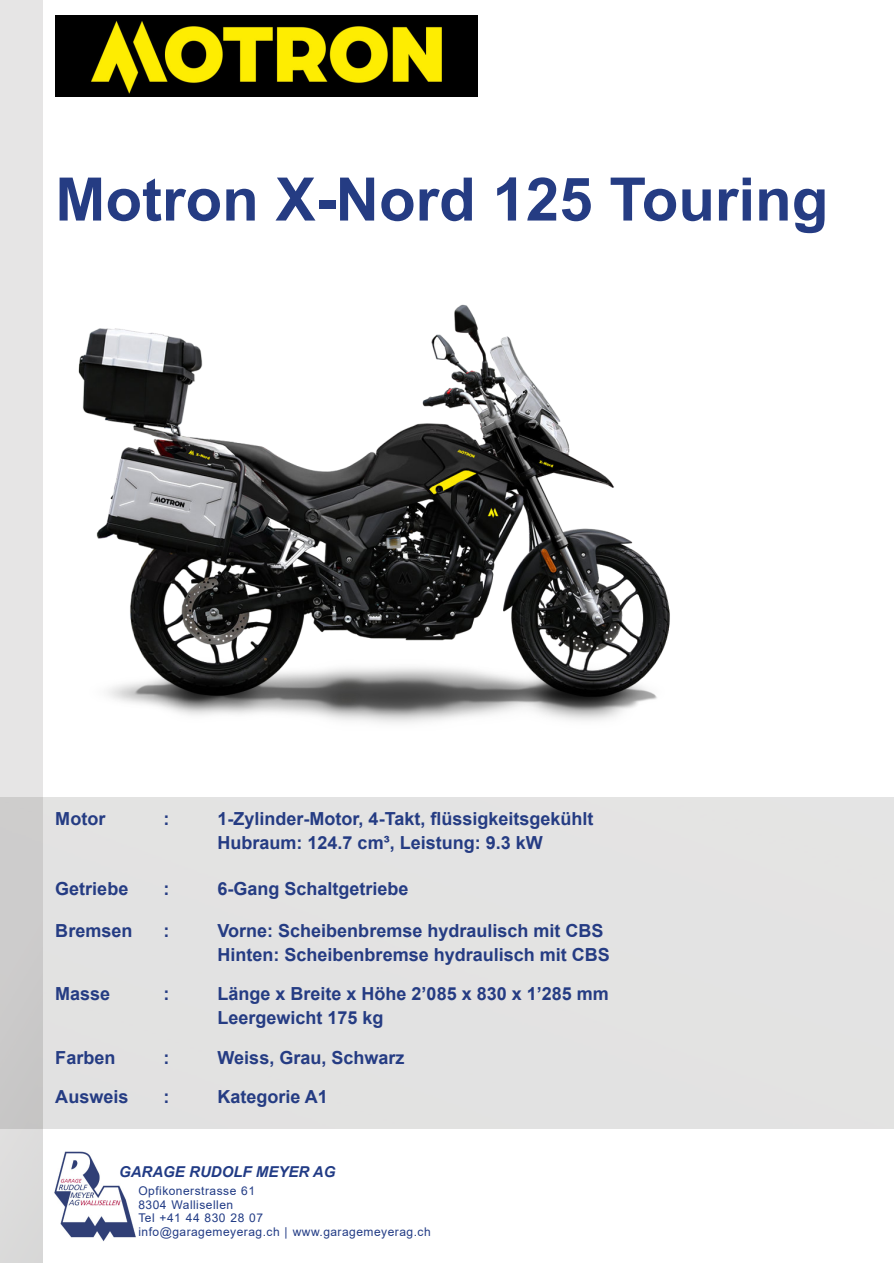
<style>
.page{position:relative;width:894px;height:1263px;background:#fff}
.page>*{position:absolute;margin:0;border:0;box-sizing:border-box;transform-origin:0 0}
.t1{font:700 60px "Arial";color:#253c83}
.t2{font:700 18px/24px "Arial";color:#253c83}
.t3{font:italic 700 15px "Arial";color:#213b85}
.t4{font:12px/13.5px "Arial";letter-spacing:.04em;color:#213b85}
</style>
<div class="page">
<img style="left:54px;top:1151px;width:82px;height:91px">
<img style="left:55px;top:16px;width:422px;height:80px">
<img style="left:0;top:96px;width:670px;height:634px">
<h1 class="t1" style="left:55px;top:177px;width:774px">Motron X-Nord 125 Touring</h1>
<p class="t2" style="left:55px;top:808px;width:51px">Motor</p>
<p class="t2" style="left:163px;top:808px;width:7px">:</p>
<p class="t2" style="left:217px;top:808px;width:377px">1-Zylinder-Motor, 4-Takt, flüssigkeitsgekühlt<br>Hubraum: 124.7 cm³, Leistung: 9.3 kW</p>
<p class="t2" style="left:55px;top:878px;width:75px">Getriebe</p>
<p class="t2" style="left:163px;top:878px;width:7px">:</p>
<p class="t2" style="left:217px;top:878px;width:193px">6-Gang Schaltgetriebe</p>
<p class="t2" style="left:55px;top:920px;width:79px">Bremsen</p>
<p class="t2" style="left:163px;top:920px;width:7px">:</p>
<p class="t2" style="left:217px;top:920px;width:394px">Vorne: Scheibenbremse hydraulisch mit CBS<br>Hinten: Scheibenbremse hydraulisch mit CBS</p>
<p class="t2" style="left:55px;top:984px;width:57px">Masse</p>
<p class="t2" style="left:163px;top:984px;width:7px">:</p>
<p class="t2" style="left:217px;top:984px;width:393px">Länge x Breite x Höhe 2’085 x 830 x 1’285 mm<br>Leergewicht 175 kg</p>
<p class="t2" style="left:55px;top:1047px;width:62px">Farben</p>
<p class="t2" style="left:163px;top:1047px;width:7px">:</p>
<p class="t2" style="left:217px;top:1047px;width:188px">Weiss, Grau, Schwarz</p>
<p class="t2" style="left:55px;top:1086px;width:75px">Ausweis</p>
<p class="t2" style="left:163px;top:1086px;width:7px">:</p>
<p class="t2" style="left:217px;top:1086px;width:112px">Kategorie A1</p>
<p class="t3" style="left:119px;top:1166px;width:218px">GARAGE RUDOLF MEYER AG</p>
<p class="t4" style="left:138px;top:1185px;width:294px">Opfikonerstrasse 61<br>8304 Wallisellen<br>Tel +41 44 830 28 07<br>info@garagemeyerag.ch | www.garagemeyerag.ch</p>
</div>
